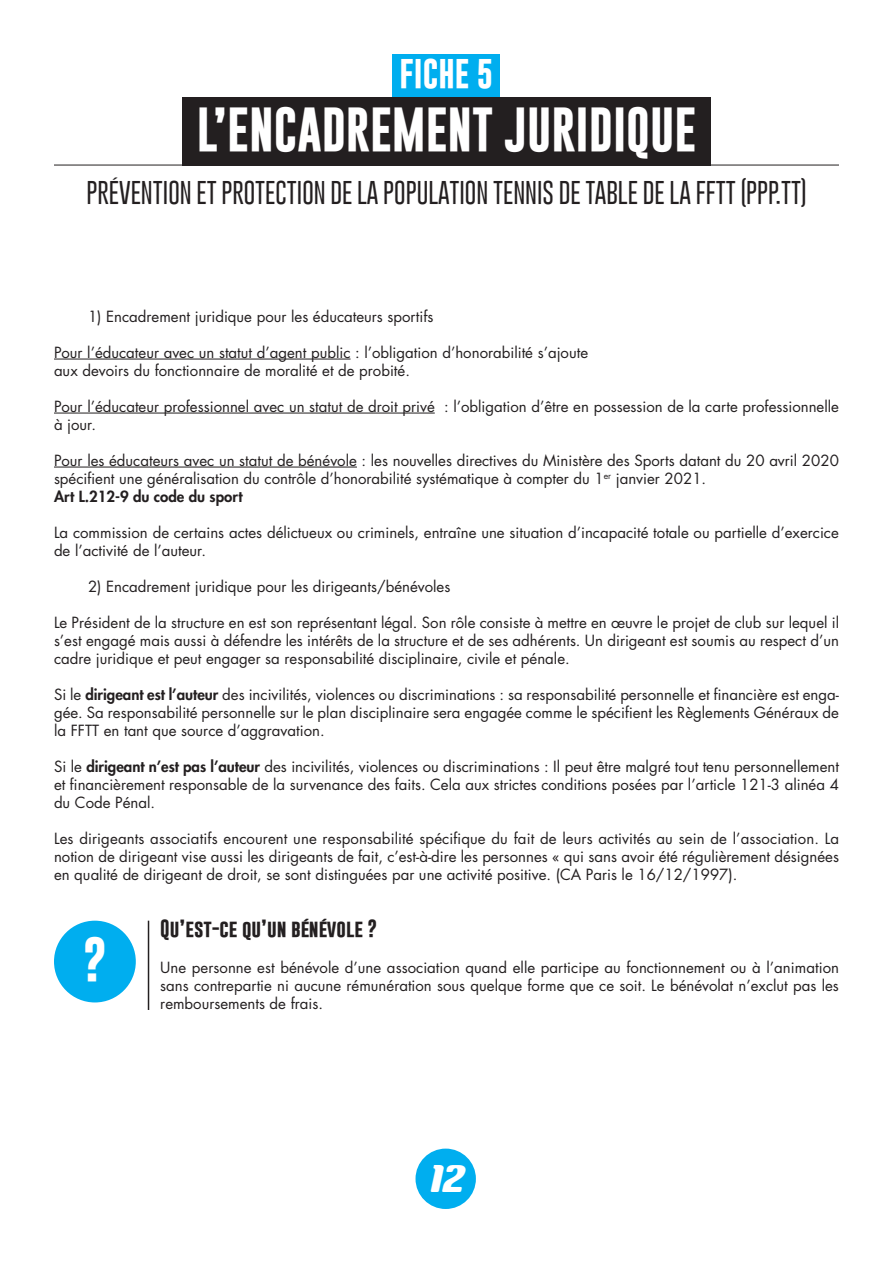
<style>
.page{position:relative;width:893px;height:1263px;background:#fff}
.page>*{position:absolute;margin:0;border:0;box-sizing:border-box;transform-origin:0 0}
.Texte_courant{font:700 45px "Gobold";color:#fff}
.t1{font:condensed 45px "Sneakers Script";color:#fff}
.Texte_courant-2{font:700 30px "Gobold";color:#fff}
.Texte_courant-3{font:100 24px "Gobold";color:#231f20}
.CHAPO{font:700 18px "Gobold";color:#231f20}
.Texte_courant-4{font:15px/18px "Futura Std";color:#231f20;text-align:justify}
.Texte_courant-5{font:800 15px "Futura Std";color:#231f20}
.s1{font-weight:800}
</style>
<div class="page">
<hr style="left:54px;top:359px;width:297px;height:1px;background:#231f20">
<hr style="left:54px;top:413px;width:381px;height:1px;background:#231f20">
<hr style="left:54px;top:467px;width:303px;height:1px;background:#231f20">
<hr style="left:54px;top:165px;width:785px;height:1px;background:#231f20">
<div style="left:393px;top:54px;width:107px;height:43px;background:#00aeef"></div>
<div style="left:182px;top:97px;width:529px;height:68px;background:#231f20"></div>
<div style="left:415px;top:1148px;width:61px;height:61px;background:#00aeef;border-radius:50%"></div>
<div style="left:54px;top:921px;width:82px;height:81px;background:#00aeef;border-radius:50%"></div>
<hr style="left:148px;top:921px;width:1px;height:89px;background:#231f20">
<p class="Texte_courant-2" style="left:400px;top:55px;width:95px">FICHE 5</p>
<p class="Texte_courant" style="left:197px;top:100px;width:501px">L’ENCADREMENT JURIDIQUE</p>
<p class="Texte_courant-3" style="left:86px;top:176px;width:722px">PRÉVENTION ET PROTECTION DE LA POPULATION TENNIS DE TABLE DE LA FFTT (PPP.TT)</p>
<p class="Texte_courant-4" style="left:88px;top:307px;width:347px">1) Encadrement juridique pour les éducateurs sportifs</p>
<p class="Texte_courant-4" style="left:54px;top:343px;width:536px">Pour l’éducateur avec un statut d’agent public : l’obligation d’honorabilité s’ajoute</p>
<p class="Texte_courant-4" style="left:54px;top:361px;width:357px">aux devoirs du fonctionnaire de moralité et de probité.</p>
<p class="Texte_courant-4" style="left:54px;top:397px;width:786px">Pour l’éducateur professionnel avec un statut de droit privé : l’obligation d’être en possession de la carte professionnelle à jour.</p>
<p class="Texte_courant-4" style="left:54px;top:451px;width:786px">Pour les éducateurs avec un statut de bénévole : les nouvelles directives du Ministère des Sports datant du 20 avril 2020 spécifient une généralisation du contrôle d’honorabilité systématique à compter du 1<sup>er</sup> janvier 2021.</p>
<p class="Texte_courant-5" style="left:54px;top:486px;width:190px">Art L.212-9 du code du sport</p>
<p class="Texte_courant-4" style="left:54px;top:523px;width:786px">La commission de certains actes délictueux ou criminels, entraîne une situation d’incapacité totale ou partielle d’exercice de l’activité de l’auteur.</p>
<p class="Texte_courant-4" style="left:88px;top:577px;width:364px">2) Encadrement juridique pour les dirigeants/bénévoles</p>
<p class="Texte_courant-4" style="left:54px;top:613px;width:787px">Le Président de la structure en est son représentant légal. Son rôle consiste à mettre en œuvre le projet de club sur lequel il s’est engagé mais aussi à défendre les intérêts de la structure et de ses adhérents. Un dirigeant est soumis au respect d’un cadre juridique et peut engager sa responsabilité disciplinaire, civile et pénale.</p>
<p class="Texte_courant-4" style="left:54px;top:685px;width:786px">Si le <span class="s1">dirigeant est l’auteur</span> des incivilités, violences ou discriminations : sa responsabilité personnelle et financière est enga&shy;gée. Sa responsabilité personnelle sur le plan disciplinaire sera engagée comme le spécifient les Règlements Généraux de la FFTT en tant que source d’aggravation.</p>
<p class="Texte_courant-4" style="left:54px;top:757px;width:786px">Si le <span class="s1">dirigeant n’est pas l’auteur</span> des incivilités, violences ou discriminations : Il peut être malgré tout tenu personnellement et financièrement responsable de la survenance des faits. Cela aux strictes conditions posées par l’article 121-3 alinéa 4 du Code Pénal.</p>
<p class="Texte_courant-4" style="left:54px;top:829px;width:787px">Les dirigeants associatifs encourent une responsabilité spécifique du fait de leurs activités au sein de l’association. La notion de dirigeant vise aussi les dirigeants de fait, c’est-à-dire les personnes « qui sans avoir été régulièrement désignées en qualité de dirigeant de droit, se sont distinguées par une activité positive. (CA Paris le 16/12/1997).</p>
<p class="CHAPO" style="left:160px;top:917px;width:219px">Qu’est-ce qu’un bénévole ?</p>
<p class="Texte_courant-4" style="left:160px;top:959px;width:680px">Une personne est bénévole d’une association quand elle participe au fonctionnement ou à l’animation sans contrepartie ni aucune rémunération sous quelque forme que ce soit. Le bénévolat n’exclut pas les remboursements de frais.</p>
<p class="Texte_courant" style="left:83px;top:930px;width:26px">?</p>
<p class="t1" style="left:429px;top:1152px;width:36px">12</p>
</div>
